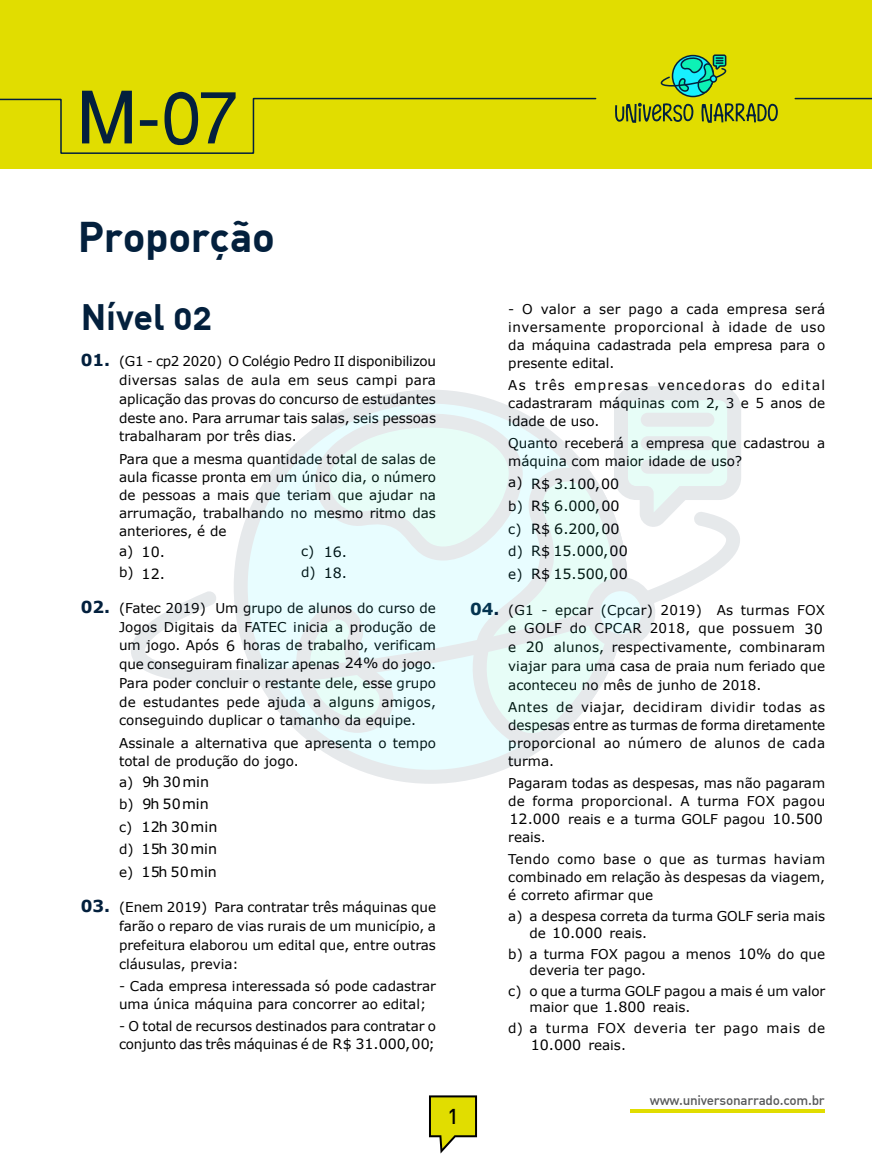
<style>
.page{position:relative;width:872px;height:1170px;background:#fff}
.page>*{position:absolute;margin:0;border:0;box-sizing:border-box;transform-origin:0 0}
.t1{font:72px "Helvetica";color:#03203d}
.Tópico_Matéria2{font:700 42px "DIN Alternate";letter-spacing:-.01em;color:#03203d}
.Tópico_Matéria_gabar{font:700 36px "DIN Alternate";letter-spacing:-.01em;color:#03203d}
.t2{font:500 21px "DIN";color:#000}
.Alternativa{font:14.25px "Verdana";color:#000}
.Enunciado-enunciado{font:13.5px/18px "Verdana";color:#000;text-align:justify}
.Enunciado{font:13.5px/18.8px "Verdana";color:#000;text-align:justify}
.Alternativa-2{font:13.5px/16.5px "Verdana";color:#000}
.Alternativa-3{font:13.5px "Verdana";letter-spacing:.04em;color:#000}
.t3{font:500 13.5px "DIN Alternate";letter-spacing:-.02em;color:#58595b}
.s1{font-weight:700;font-size:16.5px;color:#03203d}
.s2{font-size:14.25px}
.s3{font-size:13.5px}
</style>
<div class="page">
<div style="left:0;top:0;width:872px;height:168px;background:#e1dd00"></div>
<hr style="left:795px;top:98px;width:77px;height:1px;background:#03203d">
<svg style="left:660px;top:54px;width:66px;height:43px"></svg>
<svg style="left:615px;top:103px;width:78px;height:20px"></svg>
<svg style="left:701px;top:103px;width:77px;height:20px"></svg>
<svg style="left:0;top:97px;width:597px;height:57px"></svg>
<svg style="left:429px;top:1095px;width:48px;height:58px"></svg>
<hr style="left:629px;top:1109px;width:195px;height:3px;background:#e1dd00">
<svg style="left:249px;top:390px;width:335px;height:393px"></svg>
<svg style="left:314px;top:411px;width:209px;height:100px;background:#e7f7f4"></svg>
<svg style="left:293px;top:684px;width:101px;height:48px;background:#e6f4f3"></svg>
<svg style="left:464px;top:464px;width:149px;height:283px;fill:#e7fdf7"></svg>
<svg style="left:614px;top:386px;width:127px;height:125px;background:#e9f4f2"></svg>
<div style="left:640px;top:459px;width:74px;height:14px;background:#e6e9eb;border-radius:7px"></div>
<div style="left:640px;top:436px;width:74px;height:14px;background:#e6e9eb;border-radius:7px"></div>
<div style="left:640px;top:412px;width:74px;height:14px;background:#e6e9eb;border-radius:7px"></div>
<svg style="left:131px;top:511px;width:609px;height:173px;fill:#e8fdff"></svg>
<svg style="left:583px;top:576px;width:75px;height:72px;background:#e9f3f4"></svg>
<h1 class="t1" style="left:76px;top:74px;width:163px">M-07</h1>
<p class="Tópico_Matéria2" style="left:78px;top:209px;width:199px">Proporção</p>
<p class="Tópico_Matéria_gabar" style="left:81px;top:294px;width:133px">Nível 02</p>
<p class="Enunciado" style="left:119px;top:352px;width:318px;text-indent:-38px"><span class="s1">01.</span> (G1 - cp2 2020) O Colégio Pedro II disponibilizou diversas salas de aula em seus campi para aplicação das provas do concurso de estudantes deste ano. Para arrumar tais salas, seis pessoas trabalharam por três dias.</p>
<p class="Enunciado-enunciado" style="left:119px;top:449px;width:318px">Para que a mesma quantidade total de salas de aula ficasse pronta em um único dia, o número de pessoas a mais que teriam que ajudar na arrumação, trabalhando no mesmo ritmo das anteriores, é de</p>
<p class="Alternativa-2" style="left:119px;top:543px;width:16px">a)</p>
<p class="Alternativa" style="left:142px;top:541px;width:25px">10.</p>
<p class="Alternativa-2" style="left:119px;top:563px;width:16px">b)</p>
<p class="Alternativa" style="left:142px;top:563px;width:25px">12.</p>
<p class="Alternativa-2" style="left:301px;top:543px;width:15px">c)</p>
<p class="Alternativa" style="left:324px;top:541px;width:25px">16.</p>
<p class="Alternativa-2" style="left:301px;top:563px;width:16px">d)</p>
<p class="Alternativa" style="left:324px;top:562px;width:25px">18.</p>
<p class="Enunciado" style="left:119px;top:598px;width:318px;text-indent:-38px"><span class="s1">02.</span> (Fatec 2019) Um grupo de alunos do curso de Jogos Digitais da FATEC inicia a produção de um jogo. Após</p>
<p class="Enunciado" style="left:119px;top:636px;width:318px;text-indent:124px">horas de trabalho, verificam que conseguiram finalizar apenas <span class="s2">24%</span> do jogo.<br>Para poder concluir o restante dele, esse grupo de estudantes pede ajuda a alguns amigos, conseguindo duplicar o tamanho da equipe.</p>
<p class="Enunciado-enunciado" style="left:119px;top:733px;width:318px">Assinale a alternativa que apresenta o tempo total de produção do jogo.</p>
<p class="Alternativa-2" style="left:119px;top:773px;width:16px">a)</p>
<p class="Alternativa" style="left:142px;top:771px;width:68px">9 30 in</p>
<p class="Alternativa" style="left:226px;top:636px;width:11px">6</p>
<p class="Alternativa" style="left:150px;top:771px;width:11px">h</p>
<p class="Alternativa" style="left:182px;top:771px;width:15px">m</p>
<p class="Alternativa" style="left:150px;top:794px;width:11px">h</p>
<p class="Alternativa" style="left:182px;top:794px;width:15px">m</p>
<p class="Alternativa-2" style="left:119px;top:795px;width:16px">b)</p>
<p class="Alternativa" style="left:142px;top:794px;width:68px">9 50 in</p>
<p class="Alternativa" style="left:159px;top:816px;width:11px">h</p>
<p class="Alternativa-2" style="left:119px;top:818px;width:15px">c)</p>
<p class="Alternativa" style="left:142px;top:816px;width:77px">12 30min</p>
<p class="Alternativa" style="left:158px;top:839px;width:11px">h</p>
<p class="Alternativa-2" style="left:119px;top:840px;width:16px">d)</p>
<p class="Alternativa" style="left:142px;top:839px;width:77px">15 30min</p>
<p class="Alternativa" style="left:158px;top:861px;width:11px">h</p>
<p class="Enunciado" style="left:119px;top:897px;width:318px;text-indent:-38px"><span class="s1">03.</span> (Enem 2019) Para contratar três máquinas que farão o reparo de vias rurais de um município, a prefeitura elaborou um edital que, entre outras cláusulas, previa:</p>
<p class="Enunciado-enunciado" style="left:119px;top:976px;width:318px">- Cada empresa interessada só pode cadastrar uma única máquina para concorrer ao edital;</p>
<p class="Enunciado-enunciado" style="left:119px;top:1017px;width:318px">- O total de recursos destinados para contratar o conjunto das três máquinas é de <span class="s2">R$ 31 000 00;</span></p>
<p class="Alternativa-2" style="left:119px;top:863px;width:16px">e)</p>
<p class="Alternativa" style="left:142px;top:861px;width:77px">15 50min</p>
<p class="Alternativa" style="left:373px;top:1034px;width:7px">.</p>
<p class="Alternativa" style="left:405px;top:1034px;width:7px">,</p>
<p class="Enunciado-enunciado" style="left:508px;top:300px;width:318px">- O valor a ser pago a cada empresa será inversamente proporcional à idade de uso da máquina cadastrada pela empresa para o presente edital.</p>
<p class="Enunciado-enunciado" style="left:508px;top:376px;width:318px">As três empresas vencedoras do edital cadastraram máquinas com 2, 3 e 5 anos de idade de uso.</p>
<p class="Enunciado-enunciado" style="left:508px;top:434px;width:318px">Quanto receberá a empresa que cadastrou a máquina com maior idade de uso?</p>
<p class="Alternativa-2" style="left:508px;top:474px;width:16px">a)</p>
<p class="Alternativa" style="left:531px;top:473px;width:90px">R$ 3.100 00</p>
<p class="Alternativa" style="left:594px;top:473px;width:7px">,</p>
<p class="Alternativa-2" style="left:508px;top:498px;width:16px">b)</p>
<p class="Alternativa" style="left:531px;top:496px;width:90px">R$ 6.000 00</p>
<p class="Alternativa" style="left:595px;top:496px;width:7px">,</p>
<p class="Alternativa-2" style="left:508px;top:520px;width:15px">c)</p>
<p class="Alternativa" style="left:531px;top:518px;width:90px">R$ 6.200 00</p>
<p class="Alternativa" style="left:595px;top:518px;width:7px">,</p>
<p class="Alternativa-2" style="left:508px;top:543px;width:16px">d)</p>
<p class="Alternativa" style="left:531px;top:541px;width:98px">R$ 15 000 00</p>
<p class="Alternativa" style="left:571px;top:541px;width:7px">.</p>
<p class="Alternativa" style="left:603px;top:541px;width:7px">,</p>
<p class="Alternativa-2" style="left:508px;top:565px;width:16px">e)</p>
<p class="Alternativa" style="left:531px;top:563px;width:98px">R$ 15 500 00</p>
<p class="Alternativa" style="left:571px;top:563px;width:7px">.</p>
<p class="Alternativa" style="left:603px;top:563px;width:7px">,</p>
<p class="Enunciado" style="left:470px;top:600px;width:357px;text-align:center"><span class="s1">04.</span> (G1 - epcar (Cpcar) 2019) As turmas FOX e GOLF do CPCAR 2018, que possuem</p>
<p class="Alternativa" style="left:804px;top:618px;width:20px">30</p>
<p class="Enunciado" style="left:508px;top:637px;width:318px;text-indent:46px">alunos, respectivamente, combinaram viajar para uma casa de praia num feriado que aconteceu no mês de junho de 2018.</p>
<p class="Enunciado-enunciado" style="left:508px;top:697px;width:318px">Antes de viajar, decidiram dividir todas as despesas entre as turmas de forma diretamente proporcional ao número de alunos de cada turma.</p>
<p class="Enunciado-enunciado" style="left:508px;top:774px;width:318px">Pagaram todas as despesas, mas não pagaram de forma proporcional. A turma FOX pagou</p>
<p class="Alternativa" style="left:509px;top:809px;width:52px">12 000</p>
<p class="Alternativa" style="left:528px;top:809px;width:7px">.</p>
<p class="Enunciado-enunciado" style="left:568px;top:810px;width:199px">reais e a turma GOLF pagou</p>
<p class="Alternativa" style="left:772px;top:809px;width:52px">10 500</p>
<p class="Enunciado" style="left:508px;top:637px;width:10px">e</p>
<p class="Alternativa" style="left:526px;top:637px;width:20px">20</p>
<p class="Alternativa" style="left:790px;top:809px;width:7px">.</p>
<p class="Enunciado-enunciado" style="left:508px;top:828px;width:39px">reais.</p>
<p class="Enunciado-enunciado" style="left:508px;top:850px;width:318px">Tendo como base o que as turmas haviam combinado em relação às despesas da viagem, é correto afirmar que</p>
<p class="Alternativa-2" style="left:508px;top:907px;width:318px">a) a despesa correta da turma GOLF seria mais</p>
<p class="Alternativa" style="left:529px;top:922px;width:74px"><span class="s3">de</span> 10 000</p>
<p class="Alternativa" style="left:570px;top:922px;width:7px">.</p>
<p class="Alternativa-2" style="left:609px;top:924px;width:39px">reais.</p>
<p class="Alternativa-2" style="left:508px;top:945px;width:224px">b) a turma FOX pagou a menos</p>
<p class="Enunciado" style="left:738px;top:944px;width:89px"><span class="s2">10%</span> do que</p>
<p class="Alternativa-2" style="left:529px;top:961px;width:118px">deveria ter pago.</p>
<p class="Alternativa-2" style="left:529px;top:982px;width:297px;text-indent:-21px">c) o que a turma GOLF pagou a mais é um valor maior que <span class="s2">1.800</span></p>
<p class="Alternativa-2" style="left:653px;top:998px;width:39px">reais.</p>
<p class="Alternativa-3" style="left:508px;top:1018px;width:318px">d) a turma FOX deveria ter pago mais de</p>
<p class="Alternativa" style="left:531px;top:1034px;width:52px">10 000</p>
<p class="Alternativa" style="left:549px;top:1034px;width:7px">.</p>
<p class="Alternativa-2" style="left:588px;top:1036px;width:39px">reais.</p>
<h3 class="t2" style="left:447px;top:1102px;width:13px">1</h3>
<p class="t3" style="left:650px;top:1091px;width:176px">www.universonarrado.com.br</p>
</div>
